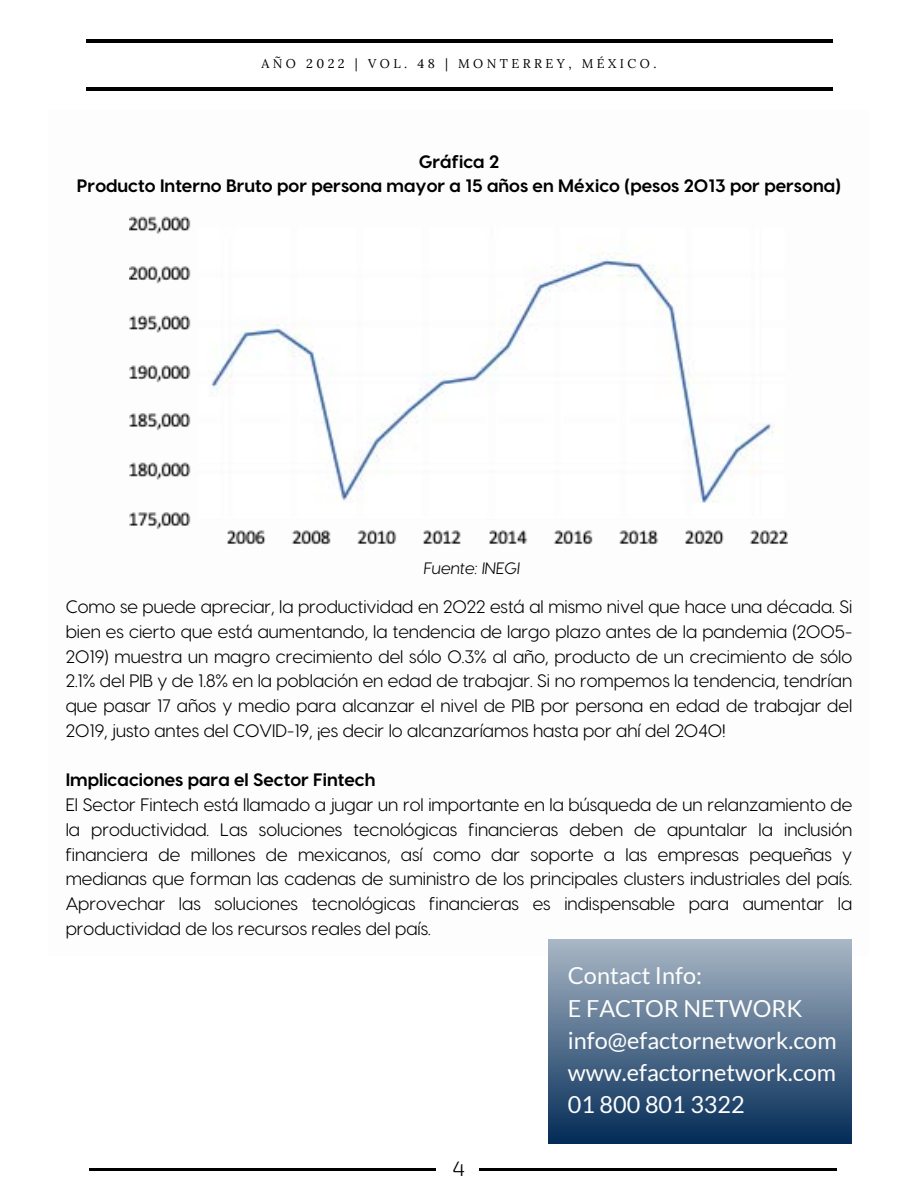
<style>
.page{position:relative;width:918px;height:1188px;background:#fff}
.page>*{position:absolute;margin:0;border:0;box-sizing:border-box;transform-origin:0 0}
.t1{font:23.4px "Lato";color:#fdfdfd}
.t2{font:300 21px "Exo 2";color:#000}
.t3{font:18px/24.8px "Visby CF";color:#000;text-align:justify}
.t4{font:700 18px "Visby CF";color:#000}
.t5{font:italic 16.5px "Visby CF";color:#000}
.t6{font:12.75px "Lora";letter-spacing:.27em;color:#000}
</style>
<div class="page">
<hr style="left:86px;top:39px;width:747px;height:4px;background:#000">
<hr style="left:86px;top:87px;width:747px;height:4px;background:#000">
<hr style="left:89px;top:1168px;width:347px;height:2px;background:#000">
<hr style="left:479px;top:1168px;width:358px;height:2px;background:#000">
<img style="left:130px;top:216px;width:658px;height:329px">
<div style="left:548px;top:939px;width:304px;height:204px;background:linear-gradient(to bottom,#a9b7c6,#042c57)"></div>
<p class="t6" style="left:261px;top:56px;width:397px">AÑO 2022 | VOL. 48 | MONTERREY, MÉXICO.</p>
<p class="t4" style="left:419px;top:150px;width:82px">Gráfica 2</p>
<p class="t4" style="left:77px;top:174px;width:766px">Producto Interno Bruto por persona mayor a 15 años en México (pesos 2013 por persona)</p>
<p class="t5" style="left:424px;top:558px;width:98px">Fuente: INEGI</p>
<p class="t3" style="left:66px;top:593px;width:788px">Como se puede apreciar, la productividad en 2022 está al mismo nivel que hace una década. Si bien es cierto que está aumentando, la tendencia de largo plazo antes de la pandemia (2005- 2019) muestra un magro crecimiento del sólo 0.3% al año, producto de un crecimiento de sólo 2.1% del PIB y de 1.8% en la población en edad de trabajar. Si no rompemos la tendencia, tendrían que pasar 17 años y medio para alcanzar el nivel de PIB por persona en edad de trabajar del 2019, justo antes del COVID-19, ¡es decir lo alcanzaríamos hasta por ahí del 2040!</p>
<p class="t4" style="left:66px;top:768px;width:311px">Implicaciones para el Sector Fintech</p>
<p class="t3" style="left:66px;top:791px;width:788px">El Sector Fintech está llamado a jugar un rol importante en la búsqueda de un relanzamiento de la productividad. Las soluciones tecnológicas financieras deben de apuntalar la inclusión financiera de millones de mexicanos, así como dar soporte a las empresas pequeñas y medianas que forman las cadenas de suministro de los principales clusters industriales del país.<br>Aprovechar las soluciones tecnológicas financieras es indispensable para aumentar la productividad de los recursos reales del país.</p>
<p class="t2" style="left:453px;top:1155px;width:14px">4</p>
<p class="t1" style="left:568px;top:961px;width:136px">Contact Info:</p>
<p class="t1" style="left:568px;top:993px;width:236px">E FACTOR NETWORK</p>
<p class="t1" style="left:568px;top:1026px;width:270px">info@efactornetwork.com</p>
<p class="t1" style="left:568px;top:1058px;width:270px">www.efactornetwork.com</p>
<p class="t1" style="left:568px;top:1090px;width:178px">01 800 801 3322</p>
</div>
